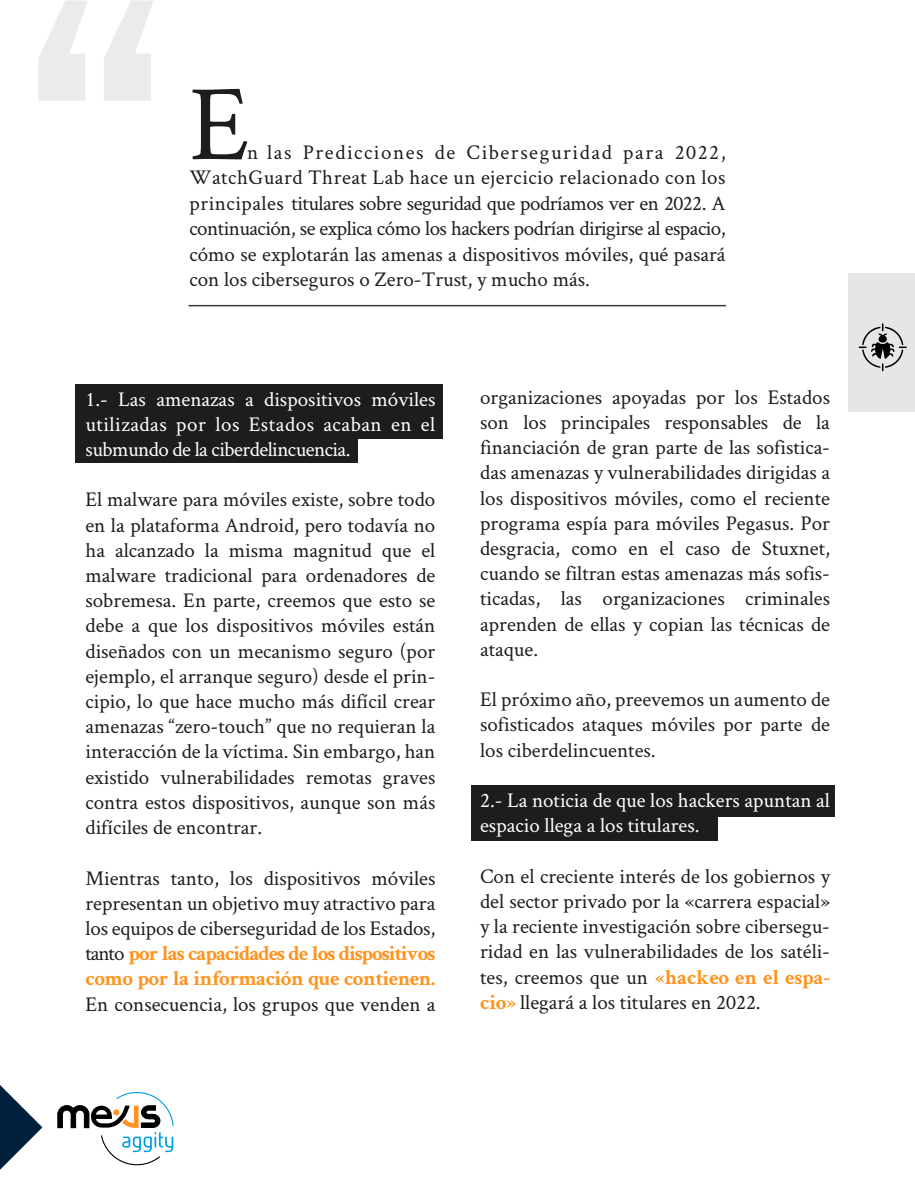
<style>
.page{position:relative;width:915px;height:1191px;background:#fff}
.page>*{position:absolute;margin:0;border:0;box-sizing:border-box;transform-origin:0 0}
.t1{font:108px "Crimson Text";color:#1d1d1b}
.t2{font:21px/25.2px "Crimson Text";color:#1d1d1b;text-align:justify}
.t3{font:21px/25.2px "Crimson Text";color:#fff;text-align:justify}
.s1{font-weight:700;color:#ff931e}
</style>
<div class="page">
<div style="left:471px;top:785px;width:363px;height:31px;background:#1d1d1b"></div>
<div style="left:471px;top:809px;width:246px;height:31px;background:#1d1d1b"></div>
<div style="left:75px;top:384px;width:368px;height:32px;background:#1d1d1b"></div>
<div style="left:75px;top:407px;width:368px;height:31px;background:#1d1d1b"></div>
<div style="left:75px;top:431px;width:282px;height:31px;background:#1d1d1b"></div>
<svg style="left:38px;top:0;width:115px;height:101px"></svg>
<hr style="left:188px;top:305px;width:537px;height:1px;background:#3c3c3b">
<div style="left:848px;top:273px;width:66px;height:138px;background:#e6e6e6"></div>
<svg style="left:858px;top:323px;width:48px;height:48px"></svg>
<svg style="left:0;top:1085px;width:42px;height:85px"></svg>
<svg style="left:58px;top:1091px;width:115px;height:74px"></svg>
<h1 class="t1" style="left:189px;top:51px;width:62px">E</h1>
<p class="t2" style="left:189px;top:139px;width:537px;text-indent:58px">n las Predicciones de Ciberseguridad para 2022, WatchGuard Threat Lab hace un ejercicio relacionado con los principales titulares sobre seguridad que podríamos ver en 2022. A continuación, se explica cómo los hackers podrían dirigirse al espacio, cómo se explotarán las amenas a dispositivos móviles, qué pasará con los ciberseguros o Zero-Trust, y mucho más.</p>
<p class="t3" style="left:85px;top:385px;width:351px">1.- Las amenazas a dispositivos móviles utilizadas por los Estados acaban en el submundo de la ciberdelincuencia.</p>
<p class="t2" style="left:85px;top:486px;width:351px">El malware para móviles existe, sobre todo en la plataforma Android, pero todavía no ha alcanzado la misma magnitud que el malware tradicional para ordenadores de sobremesa. En parte, creemos que esto se debe a que los dispositivos móviles están diseñados con un mecanismo seguro (por ejemplo, el arranque seguro) desde el prin&shy;cipio, lo que hace mucho más difícil crear amenazas “zero-touch” que no requieran la interacción de la víctima. Sin embargo, han existido vulnerabilidades remotas graves contra estos dispositivos, aunque son más difíciles de encontrar.</p>
<p class="t2" style="left:85px;top:864px;width:351px">Mientras tanto, los dispositivos móviles representan un objetivo muy atractivo para los equipos de ciberseguridad de los Estados, tanto <span class="s1">por las capacidades de los dispositivos como por la información que contienen.</span></p>
<p class="t2" style="left:85px;top:990px;width:351px">En consecuencia, los grupos que venden a</p>
<p class="t2" style="left:480px;top:384px;width:351px">organizaciones apoyadas por los Estados son los principales responsables de la financiación de gran parte de las sofistica&shy;das amenazas y vulnerabilidades dirigidas a los dispositivos móviles, como el reciente programa espía para móviles Pegasus. Por desgracia, como en el caso de Stuxnet, cuando se filtran estas amenazas más sofis&shy;ticadas, las organizaciones criminales aprenden de ellas y copian las técnicas de ataque.</p>
<p class="t2" style="left:480px;top:686px;width:351px">El próximo año, preevemos un aumento de sofisticados ataques móviles por parte de los ciberdelincuentes.</p>
<p class="t3" style="left:480px;top:787px;width:351px">2.- La noticia de que los hackers apuntan al espacio llega a los titulares.</p>
<p class="t2" style="left:480px;top:862px;width:351px">Con el creciente interés de los gobiernos y del sector privado por la «carrera espacial» y la reciente investigación sobre cibersegu&shy;ridad en las vulnerabilidades de los satéli&shy;tes, creemos que un <span class="s1">«hackeo en el espa&shy;cio»</span> llegará a los titulares en 2022.</p>
</div>
